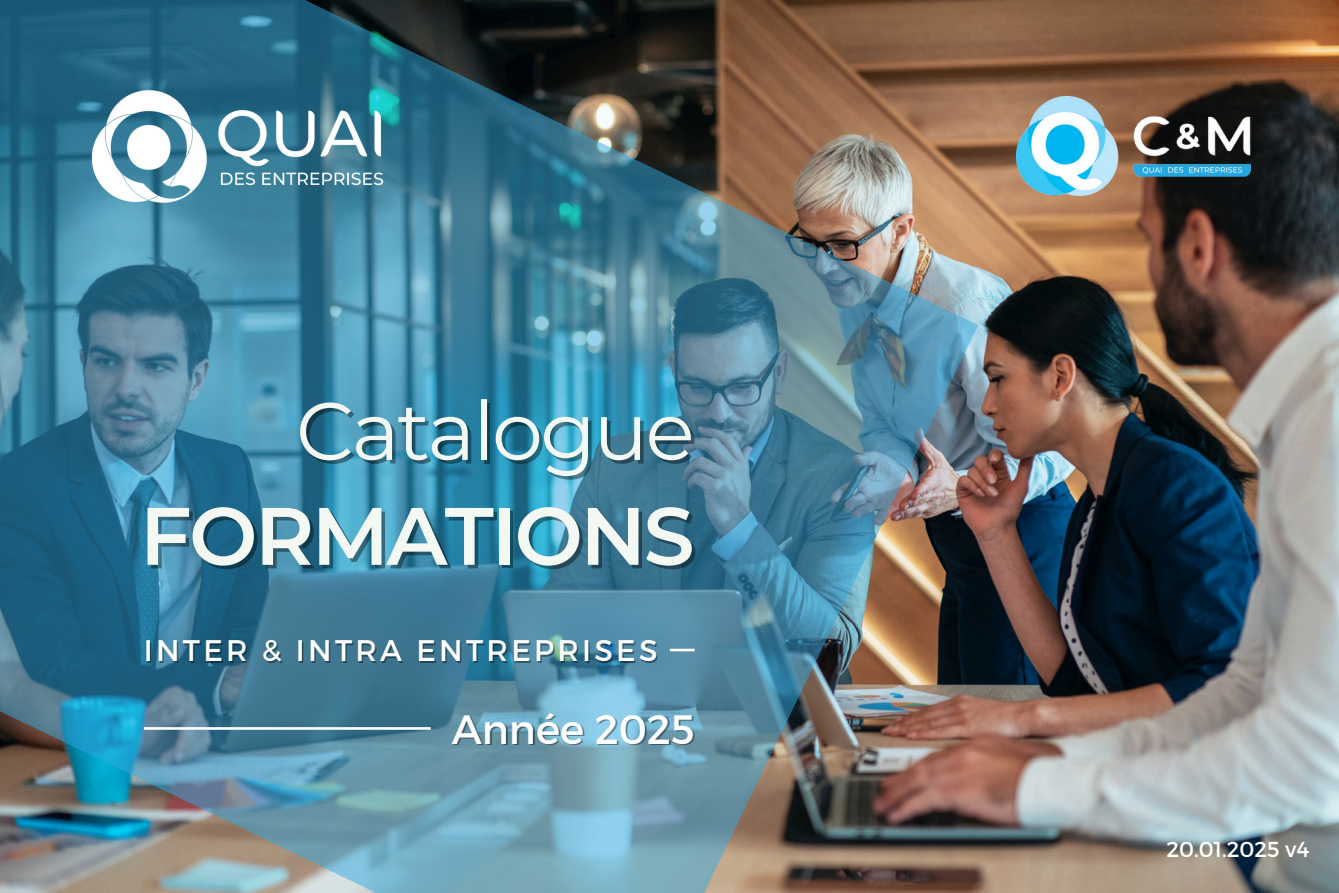
<style>
.page{position:relative;width:1339px;height:893px;background:#fff}
.page>*{position:absolute;margin:0;border:0;box-sizing:border-box;transform-origin:0 0}
.t1{font:600 81.2px "Montserrat";letter-spacing:-.03em;color:#f4f8f3}
.t2{font:81.2px "Montserrat";letter-spacing:-.03em;color:#f4f8f3}
.t3{font:40.95px "Montserrat";color:#fff}
.t4{font:29.75px "Montserrat";letter-spacing:.11em;color:#fff}
.t5{font:21.7px "Montserrat";color:#fff}
</style>
<div class="page">
<img style="left:978px;top:0;width:361px;height:892px">
<img style="left:0;top:0;width:978px;height:892px">
<img style="left:89px;top:89px;width:297px;height:114px">
<img style="left:1016px;top:97px;width:234px;height:98px">
<hr style="left:144px;top:727px;width:287px;height:2px;background:#fff">
<hr style="left:670px;top:648px;width:24px;height:3px;background:#fff">
<p class="t2" style="left:296px;top:381px;width:400px">Catalogue</p>
<p class="t1" style="left:140px;top:486px;width:556px">FORMATIONS</p>
<h2 class="t4" style="left:144px;top:631px;width:515px">INTER &amp; INTRA ENTREPRISES</h2>
<h1 class="t3" style="left:452px;top:702px;width:244px">Année 2025</h1>
<h4 class="t5" style="left:1166px;top:835px;width:145px">20.01.2025 v4</h4>
</div>
